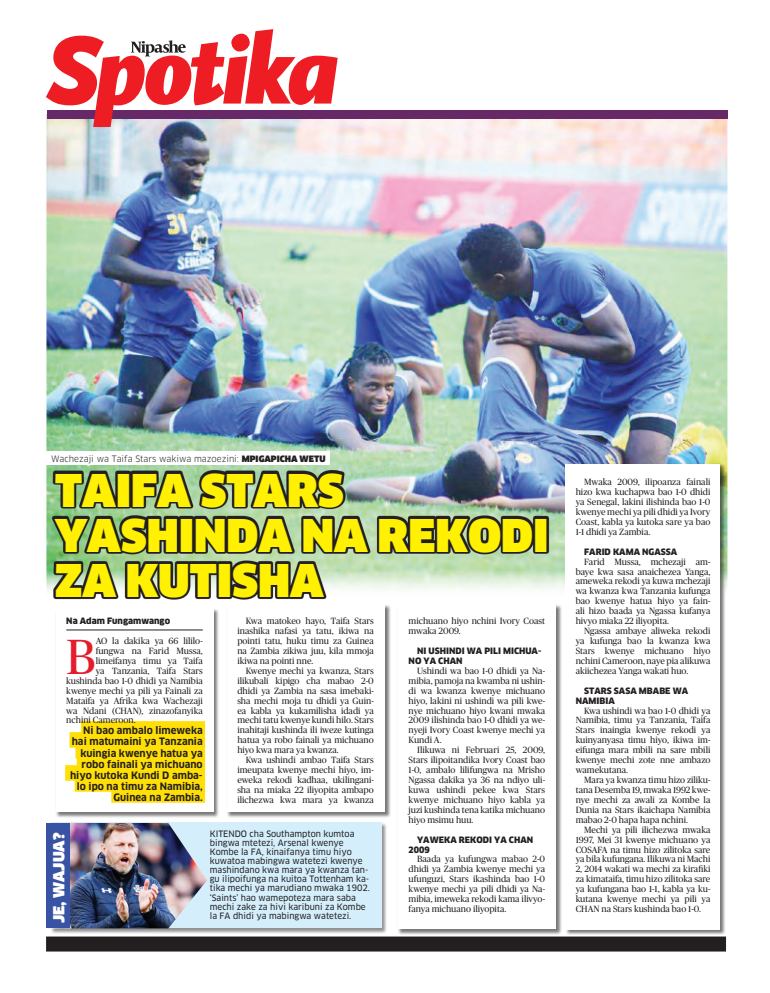
<style>
.page{position:relative;width:770px;height:993px;background:#fff}
.page>*{position:absolute;margin:0;border:0;box-sizing:border-box;transform-origin:0 0}
.t1{font:49.3px "Publico";color:#e41d2c}
.t2{font:900 44px/45px "Clan LF";color:#fff101}
.t3{font:900 15px "Clan";color:#fff}
.t4{font:700 10px/11px "Clan";color:#231f20;text-align:right}
.t5{font:9px/9.9px "Publico";color:#231f20;text-align:justify}
.t6{font:8.6px/9px "Clan News";color:#231f20}
.t7{font:900 8.6px/9.9px "Clan LF";color:#231f20}
.t8{font:8.6px "Clan";color:#231f20}
.t9{font:900 8.6px "Clan";color:#231f20}
.s1{font-weight:900}
</style>
<div class="page">
<img style="left:46px;top:118px;width:681px;height:476px">
<div style="left:44px;top:451px;width:285px;height:14px;background:#fff"></div>
<div style="left:50px;top:822px;width:337px;height:111px;background:#231f20;opacity:.5"></div>
<div style="left:51px;top:822px;width:330px;height:105px;background:#d4effb"></div>
<img style="left:48px;top:823px;width:159px;height:105px">
<div style="left:46px;top:936px;width:680px;height:15px;background:#231f20"></div>
<div style="left:55px;top:607px;width:164px;height:210px;background:#231f20;opacity:.6"></div>
<div style="left:56px;top:608px;width:157px;height:203px;background:#fff"></div>
<div style="left:227px;top:603px;width:164px;height:214px;background:#231f20;opacity:.6"></div>
<div style="left:227px;top:604px;width:158px;height:207px;background:#fff"></div>
<div style="left:397px;top:603px;width:165px;height:331px;background:#231f20;opacity:.6"></div>
<div style="left:398px;top:604px;width:158px;height:324px;background:#fff"></div>
<div style="left:565px;top:463px;width:160px;height:471px;background:#231f20;opacity:.6"></div>
<div style="left:566px;top:464px;width:153px;height:464px;background:#fff"></div>
<div style="left:300px;top:110px;width:427px;height:8px;background:#672868"></div>
<div style="left:46px;top:822px;width:24px;height:105px;background:#3853a3"></div>
<hr style="left:66px;top:629px;width:137px;height:1px;background:#231f20">
<div style="left:81px;top:721px;width:124px;height:15px;background:#ffdf06"></div>
<div style="left:69px;top:732px;width:136px;height:15px;background:#ffdf06"></div>
<div style="left:75px;top:743px;width:130px;height:15px;background:#ffdf06"></div>
<div style="left:77px;top:754px;width:128px;height:15px;background:#ffdf06"></div>
<div style="left:65px;top:765px;width:140px;height:15px;background:#ffdf06"></div>
<div style="left:75px;top:776px;width:130px;height:15px;background:#ffdf06"></div>
<div style="left:111px;top:787px;width:94px;height:15px;background:#ffdf06"></div>
<img style="left:52px;top:470px;width:497px;height:129px">
<svg style="left:46px;top:29px;width:292px;height:98px"></svg>
<p class="t8" style="left:51px;top:454px;width:276px">Wachezaji wa Taifa Stars wakiwa mazoezini: <span class="s1">MPIGAPICHA WETU</span></p>
<h2 class="t2" style="left:55px;top:467px;width:495px">TAIFA STARS<br>YASHINDA NA REKODI<br>ZA KUTISHA</h2>
<p class="t5" style="left:575px;top:477px;width:136px;text-indent:8px">Mwaka 2009, ilipoanza fainali hizo kwa kuchapwa bao 1-0 dhidi ya Senegal, lakini ilishinda bao 1-0 kwenye mechi ya pili dhidi ya Ivory Coast, kabla ya kutoka sare ya bao 1-1 dhidi ya Zambia.</p>
<p class="t7" style="left:584px;top:546px;width:95px">FARID KAMA NGASSA</p>
<p class="t5" style="left:575px;top:556px;width:136px;text-indent:8px">Farid Mussa, mchezaji am&shy;baye kwa sasa anaichezea Yanga, ameweka rekodi ya kuwa mchezaji wa kwanza kwa Tanzania kufunga bao kwenye hatua hiyo ya fain&shy;ali hizo baada ya Ngassa kufanya hivyo miaka 22 iliyopita.</p>
<p class="t5" style="left:575px;top:625px;width:136px;text-indent:8px">Ngassa ambaye aliweka rekodi ya kufunga bao la kwanza kwa Stars kwenye michuano hiyo nchini Cameroon, naye pia alikuwa akiichezea Yanga wakati huo.</p>
<p class="t7" style="left:575px;top:685px;width:114px;text-indent:9px">STARS SASA MBABE WA<br>NAMIBIA</p>
<p class="t5" style="left:575px;top:705px;width:136px;text-indent:8px">Kwa ushindi wa bao 1-0 dhidi ya Namibia, timu ya Tanzania, Taifa Stars inaingia kwenye rekodi ya kuinyanyasa timu hiyo, ikiwa im&shy;eifunga mara mbili na sare mbili kwenye mechi zote nne ambazo wamekutana.</p>
<p class="t5" style="left:575px;top:774px;width:136px;text-indent:8px">Mara ya kwanza timu hizo ziliku&shy;tana Desemba 19, mwaka 1992 kwe&shy;nye mechi za awali za Kombe la Dunia na Stars ikaichapa Namibia mabao 2-0 hapa hapa nchini.</p>
<p class="t5" style="left:575px;top:824px;width:136px;text-indent:8px">Mechi ya pili ilichezwa mwaka 1997, Mei 31 kwenye michuano ya COSAFA na timu hizo zilitoka sare ya bila kufungana. Ilikuwa ni Machi 2, 2014 wakati wa mechi za kirafiki za kimataifa, timu hizo zilitoka sare ya kufungana bao 1-1, kabla ya ku&shy;kutana kwenye mechi ya pili ya CHAN na Stars kushinda bao 1-0.</p>
<p class="t5" style="left:408px;top:615px;width:138px">michuano hiyo nchini Ivory Coast mwaka 2009.</p>
<p class="t7" style="left:408px;top:645px;width:134px;text-indent:9px">NI USHINDI WA PILI MICHUA-<br>NO YA CHA</p>
<p class="t5" style="left:237px;top:616px;width:138px;text-indent:8px">Kwa matokeo hayo, Taifa Stars inashika nafasi ya tatu, ikiwa na pointi tatu, huku timu za Guinea na Zambia zikiwa juu, kila mmoja ikiwa na pointi nne.</p>
<p class="t5" style="left:237px;top:665px;width:138px;text-indent:8px">Kwenye mechi ya kwanza, Stars ilikubali kipigo cha mabao 2-0 dhidi ya Zambia na sasa imebaki&shy;sha mechi moja tu dhidi ya Guin&shy;ea kabla ya kukamilisha idadi ya mechi tatu kwenye kundi hilo. Stars inahitaji kushinda ili iweze kutinga hatua ya robo fainali ya michuano hiyo kwa mara ya kwanza.</p>
<p class="t5" style="left:237px;top:754px;width:138px;text-indent:8px">Kwa ushindi ambao Taifa Stars imeupata kwenye mechi hiyo, im&shy;eweka rekodi kadhaa, ukilingani&shy;sha na miaka 22 iliyopita ambapo ilichezwa kwa mara ya kwanza</p>
<p class="t9" style="left:66px;top:616px;width:105px">Na Adam Fungamwango</p>
<h1 class="t1" style="left:66px;top:629px;width:31px">B</h1>
<p class="t5" style="left:96px;top:635px;width:108px">AO la dakika ya 66 lililo-</p>
<p class="t5" style="left:96px;top:645px;width:108px">fungwa na Farid Mussa,</p>
<p class="t5" style="left:96px;top:655px;width:108px">limeifanya timu ya Taifa</p>
<p class="t5" style="left:96px;top:665px;width:108px">ya Tanzania, Taifa Stars</p>
<p class="t5" style="left:66px;top:675px;width:138px">kushinda bao 1-0 dhidi ya Namibia</p>
<p class="t5" style="left:66px;top:685px;width:138px">kwenye mechi ya pili ya Fainali za</p>
<p class="t5" style="left:66px;top:695px;width:138px">Mataifa ya Afrika kwa Wachezaji</p>
<p class="t5" style="left:66px;top:705px;width:138px">wa Ndani (CHAN), zinazofanyika</p>
<p class="t5" style="left:66px;top:715px;width:71px">nchini Cameroon.</p>
<p class="t4" style="left:70px;top:725px;width:134px">Ni bao ambalo limeweka hai matumaini ya Tanzania kuingia kwenye hatua ya robo fainali ya michuano hiyo kutoka Kundi D amba&shy;lo ipo na timu za Namibia,<br>Guinea na Zambia.</p>
<p class="t7" style="left:456px;top:655px;width:8px">N</p>
<p class="t5" style="left:408px;top:665px;width:138px;text-indent:8px">Ushindi wa bao 1-0 dhidi ya Na&shy;mibia, pamoja na kwamba ni ushin&shy;di wa kwanza kwenye michuano hiyo, lakini ni ushindi wa pili kwe&shy;nye michuano hiyo kwani mwaka 2009 ilishinda bao 1-0 dhidi ya we&shy;nyeji Ivory Coast kwenye mechi ya Kundi A.</p>
<p class="t5" style="left:408px;top:744px;width:138px;text-indent:8px">Ilikuwa ni Februari 25, 2009, Stars ilipoitandika Ivory Coast bao 1-0, ambalo lilifungwa na Mrisho Ngassa dakika ya 36 na ndiyo uli&shy;kuwa ushindi pekee kwa Stars kwenye michuano hiyo kabla ya juzi kushinda tena katika michuano hiyo msimu huu.</p>
<p class="t7" style="left:417px;top:834px;width:99px">YAWEKA REKODI YA CHA</p>
<p class="t7" style="left:527px;top:834px;width:8px">N</p>
<p class="t7" style="left:408px;top:844px;width:23px">2009</p>
<p class="t5" style="left:408px;top:854px;width:138px;text-indent:8px">Baada ya kufungwa mabao 2-0 dhidi ya Zambia kwenye mechi ya ufunguzi, Stars ikashinda bao 1-0 kwenye mechi ya pili dhidi ya Na&shy;mibia, imeweka rekodi kama ilivyo&shy;fanya michuano iliyopita.</p>
<p class="t6" style="left:210px;top:829px;width:162px">KITENDO cha Southampton kumtoa bingwa mtetezi, Arsenal kwenye Kombe la FA, kinaifanya timu hiyo kuwatoa mabingwa watetezi kwenye mashindano kwa mara ya kwanza tan&shy;gu ilipoifunga na kuitoa Tottenham ka&shy;tika mechi ya marudiano mwaka 1902. ‘Saints’ hao wamepoteza mara saba mechi zake za hivi karibuni za Kombe la FA dhidi ya mabingwa watetezi.</p>
<h3 class="t3" style="left:50px;top:922px;width:92px;rotate:-90deg">JE, WAJUA?</h3>
</div>
